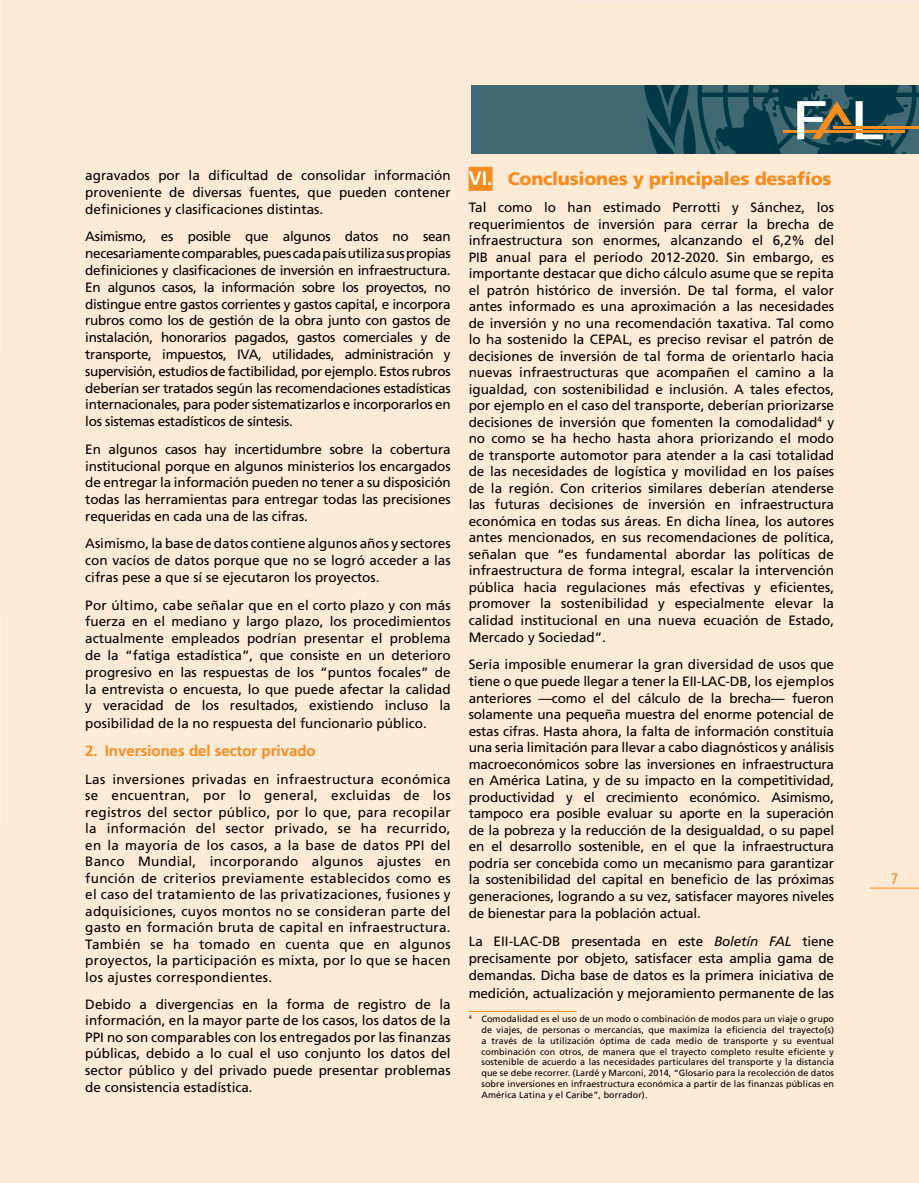
<style>
.page{position:relative;width:919px;height:1183px;background:#fff}
.page>*{position:absolute;margin:0;border:0;box-sizing:border-box;transform-origin:0 0}
.t1{font:900 18px "Frutiger";letter-spacing:-.01em;color:#f68b1f}
.t2{font:700 15px "Frutiger";color:#f68b1f}
.t3{font:condensed 15px "Frutiger";color:#f68b1f}
.t4{font:13.5px/16.5px "Frutiger";color:#000;text-align:justify}
.t5{font:9px/10.8px "Frutiger";letter-spacing:.01em;color:#000;text-align:justify}
.s1{font-weight:700;font-size:19.5px;color:#fff}
.s2{font-style:italic}
</style>
<div class="page">
<div style="left:0;top:0;width:918px;height:1182px;background:#ffead5"></div>
<div style="left:471px;top:85px;width:447px;height:68px;background:#406974"></div>
<svg style="left:644px;top:85px;width:274px;height:68px"></svg>
<hr style="left:869px;top:887px;width:49px;height:1px;background:#f68b1f">
<div style="left:468px;top:167px;width:24px;height:24px;background:#f68b1f"></div>
<hr style="left:468px;top:1010px;width:108px;height:1px;background:#f68b1f">
<p class="t4" style="left:85px;top:167px;width:367px">agravados por la dificultad de consolidar información proveniente de diversas fuentes, que pueden contener definiciones y clasificaciones distintas.</p>
<p class="t4" style="left:85px;top:228px;width:367px">Asimismo, es posible que algunos datos no sean necesariamente comparables, pues cada país utiliza sus propias definiciones y clasificaciones de inversión en infraestructura.<br>En algunos casos, la información sobre los proyectos, no distingue entre gastos corrientes y gastos capital, e incorpora rubros como los de gestión de la obra junto con gastos de instalación, honorarios pagados, gastos comerciales y de transporte, impuestos, IVA, utilidades, administración y supervisión, estudios de factibilidad, por ejemplo. Estos rubros deberían ser tratados según las recomendaciones estadísticas internacionales, para poder sistematizarlos e incorporarlos en los sistemas estadísticos de síntesis.</p>
<p class="t4" style="left:85px;top:440px;width:367px">En algunos casos hay incertidumbre sobre la cobertura institucional porque en algunos ministerios los encargados de entregar la información pueden no tener a su disposición todas las herramientas para entregar todas las precisiones requeridas en cada una de las cifras.</p>
<p class="t4" style="left:85px;top:535px;width:367px">Asimismo, la base de datos contiene algunos años y sectores con vacíos de datos porque que no se logró acceder a las cifras pese a que sí se ejecutaron los proyectos.</p>
<p class="t4" style="left:85px;top:596px;width:367px">Por último, cabe señalar que en el corto plazo y con más fuerza en el mediano y largo plazo, los procedimientos actualmente empleados podrían presentar el problema de la “fatiga estadística”, que consiste en un deterioro progresivo en las respuestas de los “puntos focales” de la entrevista o encuesta, lo que puede afectar la calidad y veracidad de los resultados, existiendo incluso la posibilidad de la no respuesta del funcionario público.</p>
<p class="t2" style="left:85px;top:742px;width:232px">2. Inversiones del sector privado</p>
<p class="t4" style="left:85px;top:770px;width:367px">Las inversiones privadas en infraestructura económica se encuentran, por lo general, excluidas de los registros del sector público, por lo que, para recopilar la información del sector privado, se ha recurrido, en la mayoría de los casos, a la base de datos PPI del Banco Mundial, incorporando algunos ajustes en función de criterios previamente establecidos como es el caso del tratamiento de las privatizaciones, fusiones y adquisiciones, cuyos montos no se consideran parte del gasto en formación bruta de capital en infraestructura.<br>También se ha tomado en cuenta que en algunos proyectos, la participación es mixta, por lo que se hacen los ajustes correspondientes.</p>
<p class="t4" style="left:85px;top:995px;width:367px">Debido a divergencias en la forma de registro de la información, en la mayor parte de los casos, los datos de la PPI no son comparables con los entregados por las finanzas públicas, debido a lo cual el uso conjunto los datos del sector público y del privado puede presentar problemas de consistencia estadística.</p>
<h1 class="t1" style="left:468px;top:168px;width:364px"><span class="s1">VI.</span> Conclusiones y principales desafíos</h1>
<p class="t4" style="left:468px;top:199px;width:367px">Tal como lo han estimado Perrotti y Sánchez, los requerimientos de inversión para cerrar la brecha de infraestructura son enormes, alcanzando el 6,2% del PIB anual para el período 2012-2020. Sin embargo, es importante destacar que dicho cálculo asume que se repita el patrón histórico de inversión. De tal forma, el valor antes informado es una aproximación a las necesidades de inversión y no una recomendación taxativa. Tal como lo ha sostenido la CEPAL, es preciso revisar el patrón de decisiones de inversión de tal forma de orientarlo hacia nuevas infraestructuras que acompañen el camino a la igualdad, con sostenibilidad e inclusión. A tales efectos, por ejemplo en el caso del transporte, deberían priorizarse decisiones de inversión que fomenten la comodalidad<sup>4</sup> y no como se ha hecho hasta ahora priorizando el modo de transporte automotor para atender a la casi totalidad de las necesidades de logística y movilidad en los países de la región. Con criterios similares deberían atenderse las futuras decisiones de inversión en infraestructura económica en todas sus áreas. En dicha línea, los autores antes mencionados, en sus recomendaciones de política, señalan que “es fundamental abordar las políticas de infraestructura de forma integral, escalar la intervención pública hacia regulaciones más efectivas y eficientes, promover la sostenibilidad y especialmente elevar la calidad institucional en una nueva ecuación de Estado, Mercado y Sociedad”.</p>
<p class="t4" style="left:468px;top:656px;width:367px">Sería imposible enumerar la gran diversidad de usos que tiene o que puede llegar a tener la EII-LAC-DB, los ejemplos anteriores —como el del cálculo de la brecha— fueron solamente una pequeña muestra del enorme potencial de estas cifras. Hasta ahora, la falta de información constituía una seria limitación para llevar a cabo diagnósticos y análisis macroeconómicos sobre las inversiones en infraestructura en América Latina, y de su impacto en la competitividad, productividad y el crecimiento económico. Asimismo, tampoco era posible evaluar su aporte en la superación de la pobreza y la reducción de la desigualdad, o su papel en el desarrollo sostenible, en el que la infraestructura podría ser concebida como un mecanismo para garantizar la sostenibilidad del capital en beneficio de las próximas generaciones, logrando a su vez, satisfacer mayores niveles de bienestar para la población actual.</p>
<p class="t4" style="left:468px;top:932px;width:367px;line-height:17.2px">La EII-LAC-DB presentada en este <span class="s2">Boletín FAL</span> tiene precisamente por objeto, satisfacer esta amplia gama de demandas. Dicha base de datos es la primera iniciativa de medición, actualización y mejoramiento permanente de las</p>
<p class="t5" style="left:481px;top:1013px;width:354px;text-indent:-13px"><sup>4</sup> Comodalidad es el uso de un modo o combinación de modos para un viaje o grupo de viajes, de personas o mercancías, que maximiza la eficiencia del trayecto(s) a través de la utilización óptima de cada medio de transporte y su eventual combinación con otros, de manera que el trayecto completo resulte eficiente y sostenible de acuerdo a las necesidades particulares del transporte y la distancia que se debe recorrer. (Lardé y Marconi, 2014, “Glosario para la recolección de datos sobre inversiones en infraestructura económica a partir de las finanzas públicas en América Latina y el Caribe”, borrador).</p>
<p class="t3" style="left:890px;top:869px;width:9px">7</p>
</div>
